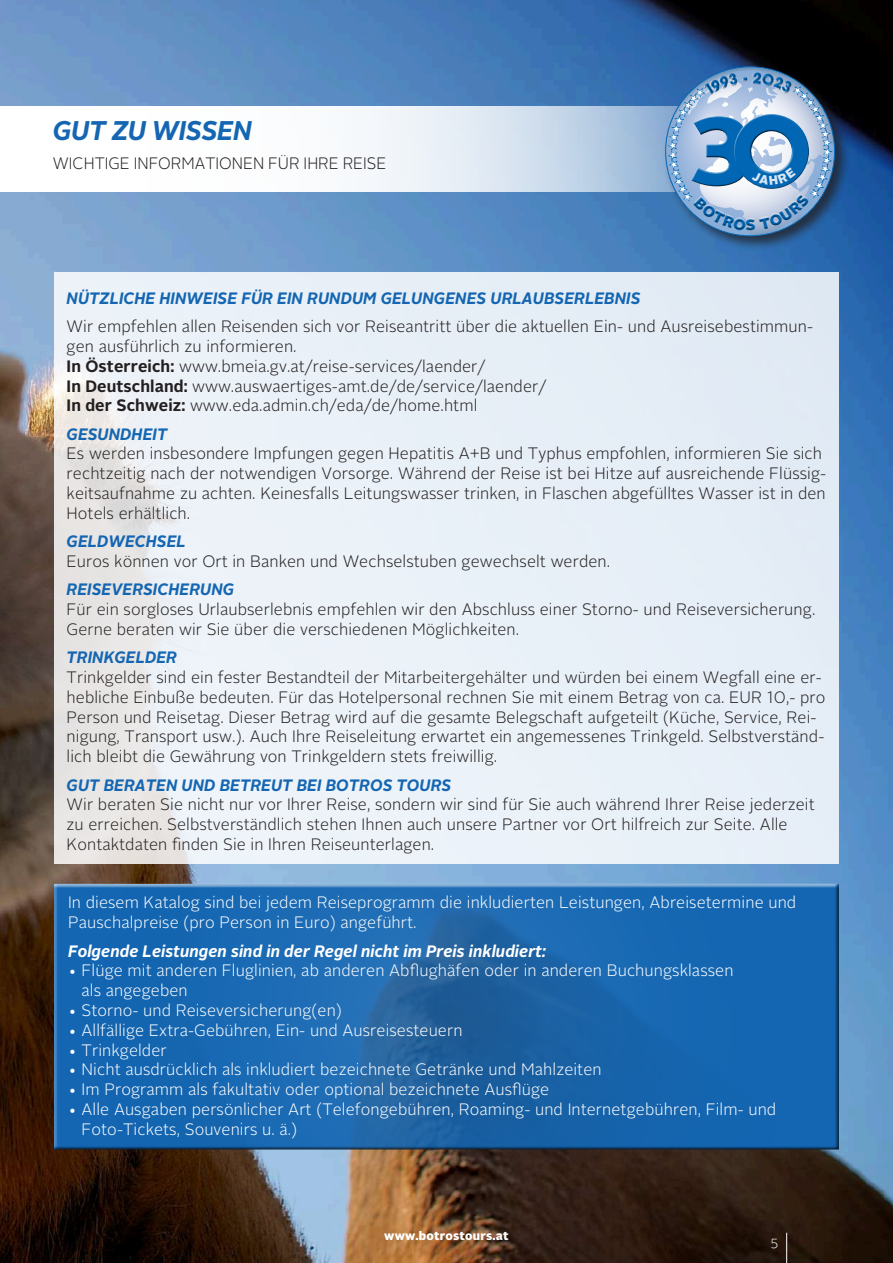
<style>
.page{position:relative;width:893px;height:1263px;background:#fff}
.page>*{position:absolute;margin:0;border:0;box-sizing:border-box;transform-origin:0 0}
.t1{font:italic 700 27px "Alright Sans";letter-spacing:-.015em;color:#1466b2;scale:.96 1}
.t2{font:300 16.5px/19.8px "Alright Sans";letter-spacing:.005em;color:#231f20}
.t3{font:300 16.5px/19.8px "Alright Sans";letter-spacing:.005em;color:#fff}
.t4{font:italic 700 16.5px "Alright Sans";letter-spacing:.005em;color:#1466b2;scale:.95 1}
.t5{font:italic 700 16.5px "Alright Sans";letter-spacing:.005em;color:#fff;scale:.95 1}
.t6{font:300 16.5px "Alright Sans";letter-spacing:.005em;color:#231f20;scale:.95 1}
.t7{font:300 13.5px "Alright Sans";color:#fff;scale:.95 1}
.t8{font:900 12px "Alright Sans";letter-spacing:.02em;color:#fff}
.s1{font-weight:700}
</style>
<div class="page">
<img style="left:0;top:0;width:893px;height:1263px">
<div style="left:51px;top:883px;width:789px;height:267px;background:#231f20;opacity:.75"></div>
<svg style="left:0;top:106px;width:663px;height:85px"></svg>
<div style="left:663px;top:64px;width:187px;height:187px;background:#231f20;opacity:.75"></div>
<svg style="left:54px;top:272px;width:785px;height:591px;fill:#e9f0f7"></svg>
<hr style="left:786px;top:1233px;width:1px;height:30px;background:#fff">
<svg style="left:665px;top:54px;width:170px;height:188px"></svg>
<h1 class="t1" style="left:53px;top:111px;width:209px">GUT ZU WISSEN</h1>
<p class="t6" style="left:53px;top:152px;width:353px">WICHTIGE INFORMATIONEN FÜR IHRE REISE</p>
<p class="t4" style="left:67px;top:286px;width:605px">NÜTZLICHE HINWEISE FÜR EIN RUNDUM GELUNGENES URLAUBSERLEBNIS</p>
<p class="t2" style="left:67px;top:317px;width:748px">Wir empfehlen allen Reisenden sich vor Reiseantritt über die aktuellen Ein- und Ausreisebestimmun&shy;gen ausführlich zu informieren.<br><span class="s1">In Österreich:</span> www.bmeia.gv.at/reise-services/laender/<br><span class="s1">In Deutschland:</span> www.auswaertiges-amt.de/de/service/laender/<br><span class="s1">In der Schweiz:</span> www.eda.admin.ch/eda/de/home.html</p>
<p class="t4" style="left:67px;top:422px;width:107px">GESUNDHEIT</p>
<p class="t2" style="left:67px;top:444px;width:761px">Es werden insbesondere Impfungen gegen Hepatitis A+B und Typhus empfohlen, informieren Sie sich rechtzeitig nach der notwendigen Vorsorge. Während der Reise ist bei Hitze auf ausreichende Flüssig&shy;keitsaufnahme zu achten. Keinesfalls Leitungswasser trinken, in Flaschen abgefülltes Wasser ist in den Hotels erhältlich.</p>
<p class="t4" style="left:67px;top:530px;width:127px">GELDWECHSEL</p>
<p class="t2" style="left:67px;top:552px;width:545px">Euros können vor Ort in Banken und Wechselstuben gewechselt werden.</p>
<p class="t4" style="left:67px;top:578px;width:178px">REISEVERSICHERUNG</p>
<p class="t2" style="left:67px;top:600px;width:750px">Für ein sorgloses Urlaubserlebnis empfehlen wir den Abschluss einer Storno- und Reiseversicherung.<br>Gerne beraten wir Sie über die verschiedenen Möglichkeiten.</p>
<p class="t4" style="left:67px;top:646px;width:118px">TRINKGELDER</p>
<p class="t2" style="left:67px;top:668px;width:760px">Trinkgelder sind ein fester Bestandteil der Mitarbeitergehälter und würden bei einem Wegfall eine er&shy;hebliche Einbuße bedeuten. Für das Hotelpersonal rechnen Sie mit einem Betrag von ca. EUR 10,- pro Person und Reisetag. Dieser Betrag wird auf die gesamte Belegschaft aufgeteilt (Küche, Service, Rei&shy;nigung, Transport usw.). Auch Ihre Reiseleitung erwartet ein angemessenes Trinkgeld. Selbstverständ&shy;lich bleibt die Gewährung von Trinkgeldern stets freiwillig.</p>
<p class="t4" style="left:67px;top:773px;width:406px">GUT BERATEN UND BETREUT BEI BOTROS TOURS</p>
<p class="t2" style="left:67px;top:795px;width:750px">Wir beraten Sie nicht nur vor Ihrer Reise, sondern wir sind für Sie auch während Ihrer Reise jederzeit zu erreichen. Selbstverständlich stehen Ihnen auch unsere Partner vor Ort hilfreich zur Seite. Alle<br>Kontaktdaten finden Sie in Ihren Reiseunterlagen.</p>
<p class="t3" style="left:68px;top:893px;width:730px">In diesem Katalog sind bei jedem Reiseprogramm die inkludierten Leistungen, Abreisetermine und<br>Pauschalpreise (pro Person in Euro) angeführt.</p>
<p class="t5" style="left:68px;top:939px;width:504px">Folgende Leistungen sind in der Regel nicht im Preis inkludiert:</p>
<p class="t3" style="left:82px;top:961px;width:653px;text-indent:-14px">• Flüge mit anderen Fluglinien, ab anderen Abflughäfen oder in anderen Buchungsklassen als angegeben</p>
<p class="t3" style="left:68px;top:1000px;width:275px">• Storno- und Reiseversicherung(en)</p>
<p class="t3" style="left:68px;top:1020px;width:396px">• Allfällige Extra-Gebühren, Ein- und Ausreisesteuern</p>
<p class="t3" style="left:68px;top:1040px;width:100px">• Trinkgelder</p>
<p class="t3" style="left:68px;top:1060px;width:535px">• Nicht ausdrücklich als inkludiert bezeichnete Getränke und Mahlzeiten</p>
<p class="t3" style="left:68px;top:1080px;width:483px">• Im Programm als fakultativ oder optional bezeichnete Ausflüge</p>
<p class="t3" style="left:82px;top:1099px;width:696px;text-indent:-14px">• Alle Ausgaben persönlicher Art (Telefongebühren, Roaming- und Internetgebühren, Film- und<br>Foto-Tickets, Souvenirs u. ä.)</p>
<p class="t8" style="left:384px;top:1227px;width:126px">www.botrostours.at</p>
<p class="t7" style="left:771px;top:1232px;width:9px">5</p>
</div>
